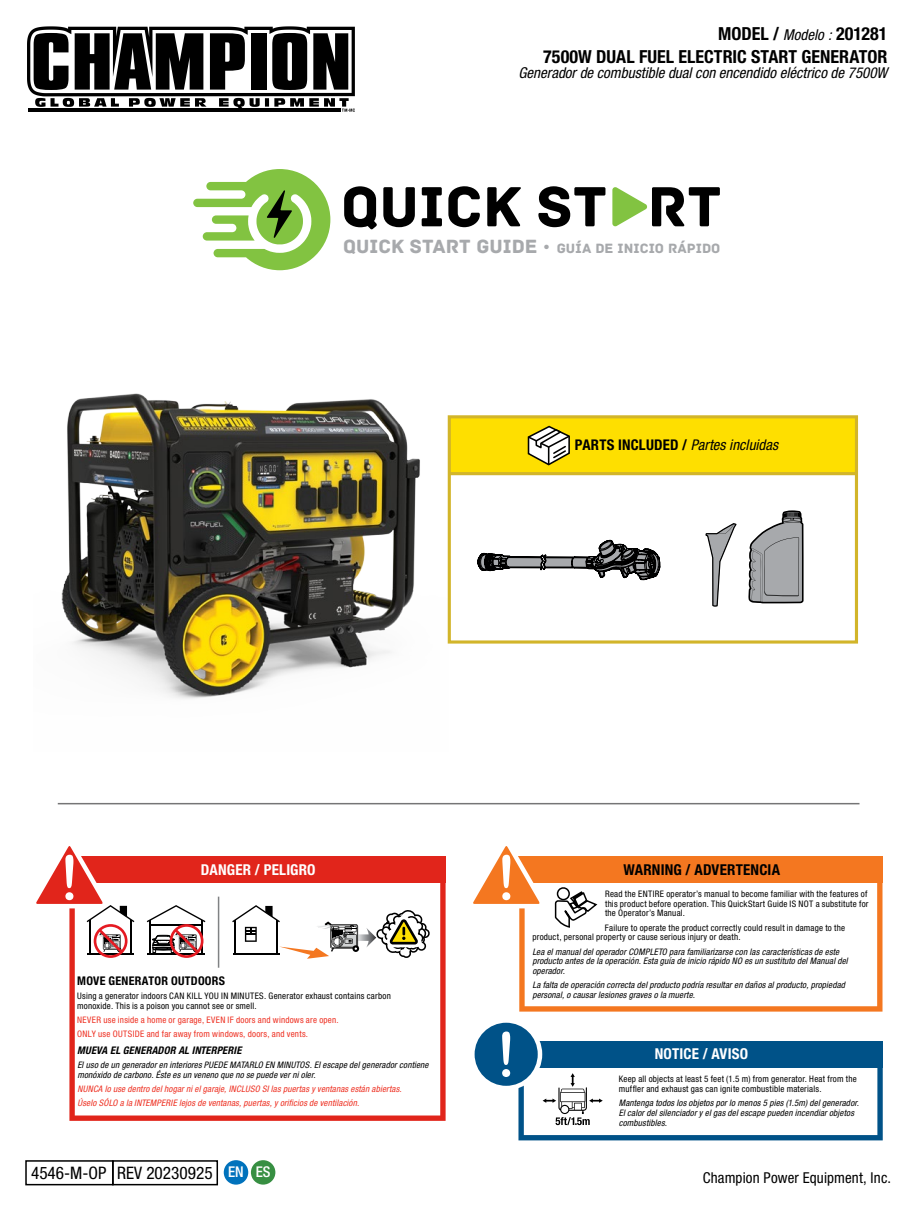
<style>
.page{position:relative;width:915px;height:1212px;background:#fff}
.page>*{position:absolute;margin:0;border:0;box-sizing:border-box;transform-origin:0 0}
.t1{font:59.55px "Archive";color:#000}
.t2{font:700 condensed 18px/23.1px "Helvetica Neue LT Std";color:#000;text-align:right}
.t3{font:condensed 17.25px "Helvetica Neue LT Std";color:#000}
.t4{font:italic condensed 15px "Helvetica Neue LT Std";color:#000}
.t5{font:condensed 15px "Helvetica Neue LT Std";letter-spacing:.01em;color:#000}
.t6{font:700 condensed 15px "Helvetica Neue LT Std";letter-spacing:.015em;color:#fff}
.t7{font:700 condensed 15px "Helvetica Neue LT Std";letter-spacing:.015em;color:#000}
.t8{font:italic condensed 14.7px "Helvetica Neue LT Std";letter-spacing:.005em;color:#000}
.t9{font:14.1px "Archive";color:#a7a9ac}
.t10{font:700 condensed 12px "Helvetica Neue LT Std";letter-spacing:.02em;color:#000}
.t11{font:italic 700 condensed 10.5px "Helvetica Neue LT Std";letter-spacing:.02em;color:#000}
.t12{font:italic condensed 9px/9.8px "Helvetica Neue LT Std";letter-spacing:.02em;color:#000}
.t13{font:condensed 9px/9.8px "Helvetica Neue LT Std";letter-spacing:.025em;color:#000}
.t14{font:italic condensed 9px/14.2px "Helvetica Neue LT Std";letter-spacing:.02em;color:#ee3123}
.t15{font:condensed 9px/14.2px "Helvetica Neue LT Std";letter-spacing:.025em;color:#ee3123}
.s1{font-weight:400;font-style:italic;font-size:15px}
.s2{font-size:20.1px}
.s3{font-size:17.1px}
.s4{font-weight:700;font-style:normal}
.s5{font-weight:500;font-size:14.85px;color:#fff}
</style>
<div class="page">
<img style="left:61px;top:393px;width:388px;height:306px">
<div style="left:449px;top:417px;width:407px;height:57px;background:#fedf00"></div>
<hr style="left:58px;top:803px;width:801px;height:1px;background:#757576">
<svg style="left:27px;top:26px;width:328px;height:86px"></svg>
<svg style="left:612px;top:187px;width:35px;height:40px"></svg>
<svg style="left:193px;top:169px;width:137px;height:101px"></svg>
<svg style="left:527px;top:425px;width:43px;height:41px"></svg>
<hr style="left:449px;top:472px;width:407px;height:3px;background:#d2b52a">
<div style="left:447px;top:415px;width:410px;height:228px;border:3px solid #d2b52a"></div>
<svg style="left:69px;top:883px;width:376px;height:238px"></svg>
<svg style="left:147px;top:905px;width:58px;height:53px"></svg>
<svg style="left:366px;top:907px;width:64px;height:52px"></svg>
<svg style="left:232px;top:905px;width:127px;height:54px"></svg>
<hr style="left:218px;top:897px;width:1px;height:71px;background:#808284">
<div style="left:69px;top:856px;width:376px;height:27px;background:#e1251b"></div>
<svg style="left:36px;top:846px;width:98px;height:112px"></svg>
<svg style="left:464px;top:509px;width:418px;height:632px"></svg>
<div style="left:25px;top:1160px;width:89px;height:25px;border:2px solid #000"></div>
<div style="left:112px;top:1160px;width:106px;height:25px;border:2px solid #000"></div>
<div style="left:224px;top:1160px;width:24px;height:24px;background:#0072bc;border-radius:50%"></div>
<div style="left:251px;top:1160px;width:24px;height:24px;background:#378f42;border-radius:50%"></div>
<h2 class="t2" style="left:543px;top:22px;width:346px">MODEL / <span class="s1">Modelo :</span> 201281<br>7500W DUAL FUEL ELECTRIC START GENERATOR</h2>
<h3 class="t4" style="left:518px;top:64px;width:370px">Generador de combustible dual con encendido eléctrico de 7500W</h3>
<h1 class="t1" style="left:341px;top:171px;width:382px">QUICK ST RT</h1>
<h3 class="t9" style="left:343px;top:240px;width:379px"><span class="s2">QUICK START GUIDE</span> <span class="s3">•</span> GUÍA DE INICIO RÁPIDO</h3>
<h3 class="t8" style="left:574px;top:436px;width:205px"><span class="s4">PARTS INCLUDED /</span> Partes incluidas</h3>
<h3 class="t6" style="left:201px;top:860px;width:116px">DANGER / PELIGRO</h3>
<h3 class="t10" style="left:77px;top:973px;width:149px">MOVE GENERATOR OUTDOORS</h3>
<p class="t13" style="left:77px;top:991px;width:315px">Using a generator indoors CAN KILL YOU IN MINUTES. Generator exhaust contains carbon monoxide. This is a poison you cannot see or smell.</p>
<p class="t15" style="left:77px;top:1013px;width:263px">NEVER use inside a home or garage, EVEN IF doors and windows are open.<br>ONLY use OUTSIDE and far away from windows, doors, and vents.</p>
<p class="t11" style="left:77px;top:1044px;width:166px">MUEVA EL GENERADOR AL INTERPERIE</p>
<p class="t12" style="left:77px;top:1060px;width:352px">El uso de un generador en interiores PUEDE MATARLO EN MINUTOS. El escape del generador contiene monóxido de carbono. Éste es un veneno que no se puede ver ni oler.</p>
<p class="t14" style="left:77px;top:1082px;width:325px">NUNCA lo use dentro del hogar ni el garaje, INCLUSO SI las puertas y ventanas están abiertas.<br>Úselo SÓLO a la INTEMPERIE lejos de ventanas, puertas, y orificios de ventilación.</p>
<h3 class="t3" style="left:31px;top:1163px;width:241px">4546-M-OP REV 20230925 <span class="s5">EN ES</span></h3>
<h3 class="t7" style="left:623px;top:860px;width:158px">WARNING / ADVERTENCIA</h3>
<p class="t13" style="left:604px;top:889px;width:265px">Read the ENTIRE operator’s manual to become familiar with the features of this product before operation. This QuickStart Guide IS NOT a substitute for the Operator’s Manual.</p>
<p class="t13" style="left:532px;top:922px;width:314px;text-indent:72px">Failure to operate the product correctly could result in damage to the product, personal property or cause serious injury or death.</p>
<p class="t12" style="left:532px;top:947px;width:317px">Lea el manual del operador COMPLETO para familiarizarse con las características de este producto antes de la operación. Esta guía de inicio rápido NO es un sustituto del Manual del operador.</p>
<p class="t12" style="left:532px;top:980px;width:314px">La falta de operación correcta del producto podría resultar en daños al producto, propiedad personal, o causar lesiones graves o la muerte.</p>
<h3 class="t6" style="left:654px;top:1045px;width:95px">NOTICE / AVISO</h3>
<p class="t13" style="left:618px;top:1074px;width:239px">Keep all objects at least 5 feet (1.5 m) from generator. Heat from the muffler and exhaust gas can ignite combustible materials.</p>
<p class="t12" style="left:618px;top:1098px;width:242px">Mantenga todos los objetos por lo menos 5 pies (1.5m) del generador.<br>El calor del silenciador y el gas del escape pueden incendiar objetos combustibles.</p>
<h3 class="t5" style="left:702px;top:1169px;width:190px">Champion Power Equipment, Inc.</h3>
</div>
